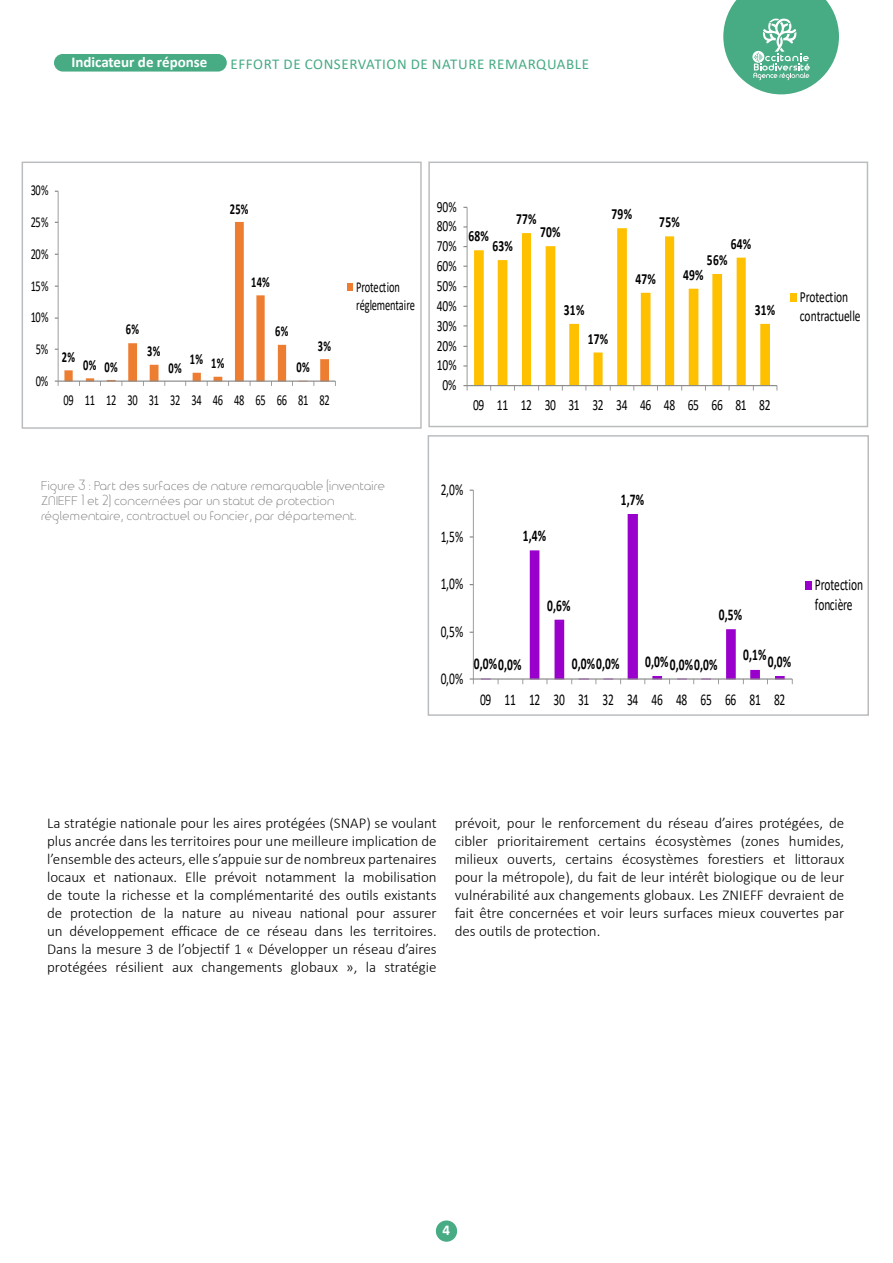
<style>
.page{position:relative;width:893px;height:1263px;background:#fff}
.page>*{position:absolute;margin:0;border:0;box-sizing:border-box;transform-origin:0 0}
.t1{font:700 16.5px "Calibri";color:#000;scale:.7 1}
.t2{font:16.5px "Calibri";letter-spacing:-.035em;color:#000;scale:.7 1}
.t3{font:16.5px/19.8px "Calibri";color:#000;scale:.7 1}
.t4{font:15.6px "Calibri";letter-spacing:-.035em;color:#000;scale:.74 1}
.t5{font:700 15.6px "Calibri";letter-spacing:.02em;color:#000;scale:.74 1}
.t6{font:15.6px/18.6px "Calibri";color:#000;scale:.74 1}
.t7{font:15.15px "Calibri";letter-spacing:-.035em;color:#000;scale:.69 1}
.t8{font:700 15.15px "Calibri";color:#000;scale:.69 1}
.t9{font:15.15px/18.1px "Calibri";letter-spacing:-.01em;color:#000;scale:.69 1}
.t10{font:300 15px/18px "Calibri";color:#000;text-align:justify}
.t11{font:15px "Calibri";letter-spacing:.04em;color:#47ab84}
.t12{font:700 15px "Calibri";color:#fff}
.t13{font:12px/15px "Time Burner";letter-spacing:.03em;color:#878787}
</style>
<div class="page">
<svg style="left:723px;top:0;width:116px;height:94px"></svg>
<div style="left:54px;top:54px;width:173px;height:18px;background:#47ab84;border-radius:9px"></div>
<div style="left:436px;top:1220px;width:21px;height:22px;background:#47ab84;border-radius:50%"></div>
<hr style="left:58px;top:191px;width:1px;height:190px;background:#898989">
<hr style="left:58px;top:381px;width:277px;height:1px;background:#898989">
<svg style="left:55px;top:222px;width:274px;height:164px"></svg>
<div style="left:348px;top:283px;width:5px;height:8px;background:#ed7d31"></div>
<div style="left:22px;top:162px;width:400px;height:267px;border:2px solid #babdbf"></div>
<svg style="left:474px;top:228px;width:296px;height:157px"></svg>
<hr style="left:467px;top:207px;width:1px;height:179px;background:#898989">
<hr style="left:467px;top:385px;width:310px;height:1px;background:#898989">
<svg style="left:463px;top:385px;width:5px;height:5px"></svg>
<div style="left:791px;top:294px;width:6px;height:8px;background:#ffc000"></div>
<div style="left:428px;top:162px;width:440px;height:265px;border:2px solid #babdbf"></div>
<svg style="left:481px;top:514px;width:304px;height:165px"></svg>
<hr style="left:473px;top:490px;width:1px;height:189px;background:#898989">
<hr style="left:473px;top:679px;width:319px;height:1px;background:#898989">
<svg style="left:470px;top:679px;width:4px;height:5px"></svg>
<div style="left:806px;top:581px;width:6px;height:9px;background:#90c"></div>
<div style="left:428px;top:435px;width:441px;height:281px;border:2px solid #babdbf"></div>
<p class="t12" style="left:71px;top:51px;width:137px">Indicateur de réponse</p>
<p class="t11" style="left:230px;top:54px;width:360px">EFFORT DE CONSERVATION DE NATURE REMARQUABLE</p>
<p class="t7" style="left:31px;top:180px;width:27px">30%</p>
<p class="t7" style="left:31px;top:211px;width:27px">25%</p>
<p class="t7" style="left:31px;top:243px;width:27px">20%</p>
<p class="t7" style="left:31px;top:275px;width:27px">15%</p>
<p class="t7" style="left:31px;top:307px;width:27px">10%</p>
<p class="t7" style="left:36px;top:338px;width:20px">5%</p>
<p class="t7" style="left:36px;top:370px;width:20px">0%</p>
<p class="t8" style="left:230px;top:198px;width:28px">25%</p>
<p class="t8" style="left:62px;top:346px;width:21px">2%</p>
<p class="t8" style="left:83px;top:355px;width:51px">0% 0%</p>
<p class="t8" style="left:126px;top:319px;width:21px">6%</p>
<p class="t8" style="left:147px;top:340px;width:21px">3%</p>
<p class="t8" style="left:169px;top:357px;width:21px">0%</p>
<p class="t8" style="left:190px;top:350px;width:51px">1% 1%</p>
<p class="t8" style="left:251px;top:271px;width:28px">14%</p>
<p class="t8" style="left:275px;top:320px;width:21px">6%</p>
<p class="t8" style="left:297px;top:356px;width:21px">0%</p>
<p class="t8" style="left:318px;top:335px;width:21px">3%</p>
<p class="t7" style="left:63px;top:390px;width:387px">09 11 12 30 31 32 34 46 48 65 66 81 82</p>
<p class="t9" style="left:356px;top:277px;width:87px">Protection réglementaire</p>
<p class="t4" style="left:437px;top:196px;width:28px">90%</p>
<p class="t4" style="left:437px;top:215px;width:28px">80%</p>
<p class="t4" style="left:437px;top:235px;width:28px">70%</p>
<p class="t4" style="left:437px;top:255px;width:28px">60%</p>
<p class="t4" style="left:437px;top:275px;width:28px">50%</p>
<p class="t4" style="left:437px;top:295px;width:28px">40%</p>
<p class="t4" style="left:437px;top:315px;width:28px">30%</p>
<p class="t4" style="left:437px;top:335px;width:28px">20%</p>
<p class="t4" style="left:437px;top:354px;width:28px">10%</p>
<p class="t4" style="left:443px;top:374px;width:20px">0%</p>
<p class="t5" style="left:516px;top:208px;width:29px">77%</p>
<p class="t5" style="left:468px;top:225px;width:29px">68%</p>
<p class="t5" style="left:492px;top:235px;width:29px">63%</p>
<p class="t5" style="left:540px;top:221px;width:29px">70%</p>
<p class="t5" style="left:564px;top:299px;width:29px">31%</p>
<p class="t5" style="left:612px;top:203px;width:29px">79%</p>
<p class="t5" style="left:659px;top:211px;width:29px">75%</p>
<p class="t5" style="left:731px;top:233px;width:29px">64%</p>
<p class="t5" style="left:707px;top:249px;width:29px">56%</p>
<p class="t5" style="left:635px;top:268px;width:29px">47%</p>
<p class="t5" style="left:683px;top:264px;width:29px">49%</p>
<p class="t5" style="left:755px;top:299px;width:29px">31%</p>
<p class="t5" style="left:588px;top:327px;width:29px">17%</p>
<p class="t4" style="left:473px;top:394px;width:403px">09 11 12 30 31 32 34 46 48 65 66 81 82</p>
<p class="t6" style="left:800px;top:287px;width:84px">Protection contractuelle</p>
<p class="t13" style="left:42px;top:477px;width:345px">Figure 3 : Part des surfaces de nature remarquable (inventaire<br>ZNIEFF 1 et 2) concernées par un statut de protection réglementaire, contractuel ou foncier, par département.</p>
<p class="t2" style="left:441px;top:478px;width:34px">2,0%</p>
<p class="t2" style="left:441px;top:525px;width:34px">1,5%</p>
<p class="t1" style="left:523px;top:524px;width:35px">1,4%</p>
<p class="t1" style="left:621px;top:488px;width:35px">1,7%</p>
<p class="t2" style="left:441px;top:572px;width:34px">1,0%</p>
<p class="t2" style="left:441px;top:620px;width:34px">0,5%</p>
<p class="t2" style="left:441px;top:667px;width:34px">0,0%</p>
<p class="t1" style="left:474px;top:652px;width:70px">0,0%0,0%</p>
<p class="t1" style="left:547px;top:593px;width:35px">0,6%</p>
<p class="t1" style="left:572px;top:652px;width:70px">0,0%0,0%</p>
<p class="t1" style="left:719px;top:603px;width:35px">0,5%</p>
<p class="t1" style="left:645px;top:652px;width:105px">0,0%0,0%0,0%</p>
<p class="t1" style="left:743px;top:646px;width:70px">0,1%0,0%</p>
<p class="t2" style="left:480px;top:688px;width:438px">09 11 12 30 31 32 34 46 48 65 66 81 82</p>
<p class="t3" style="left:815px;top:575px;width:71px">Protection foncière</p>
<p class="t10" style="left:47px;top:814px;width:391px">La stratégie nationale pour les aires protégées (SNAP) se voulant plus ancrée dans les territoires pour une meilleure implication de l’ensemble des acteurs, elle s’appuie sur de nombreux partenaires locaux et nationaux. Elle prévoit notamment la mobilisation de toute la richesse et la complémentarité des outils existants de protection de la nature au niveau national pour assurer un développement efficace de ce réseau dans les territoires.<br>Dans la mesure 3 de l’objectif 1 « Développer un réseau d’aires protégées résilient aux changements globaux », la stratégie</p>
<p class="t10" style="left:455px;top:814px;width:391px">prévoit, pour le renforcement du réseau d’aires protégées, de cibler prioritairement certains écosystèmes (zones humides, milieux ouverts, certains écosystèmes forestiers et littoraux pour la métropole), du fait de leur intérêt biologique ou de leur vulnérabilité aux changements globaux. Les ZNIEFF devraient de fait être concernées et voir leurs surfaces mieux couvertes par des outils de protection.</p>
<p class="t12" style="left:443px;top:1219px;width:9px">4</p>
</div>
